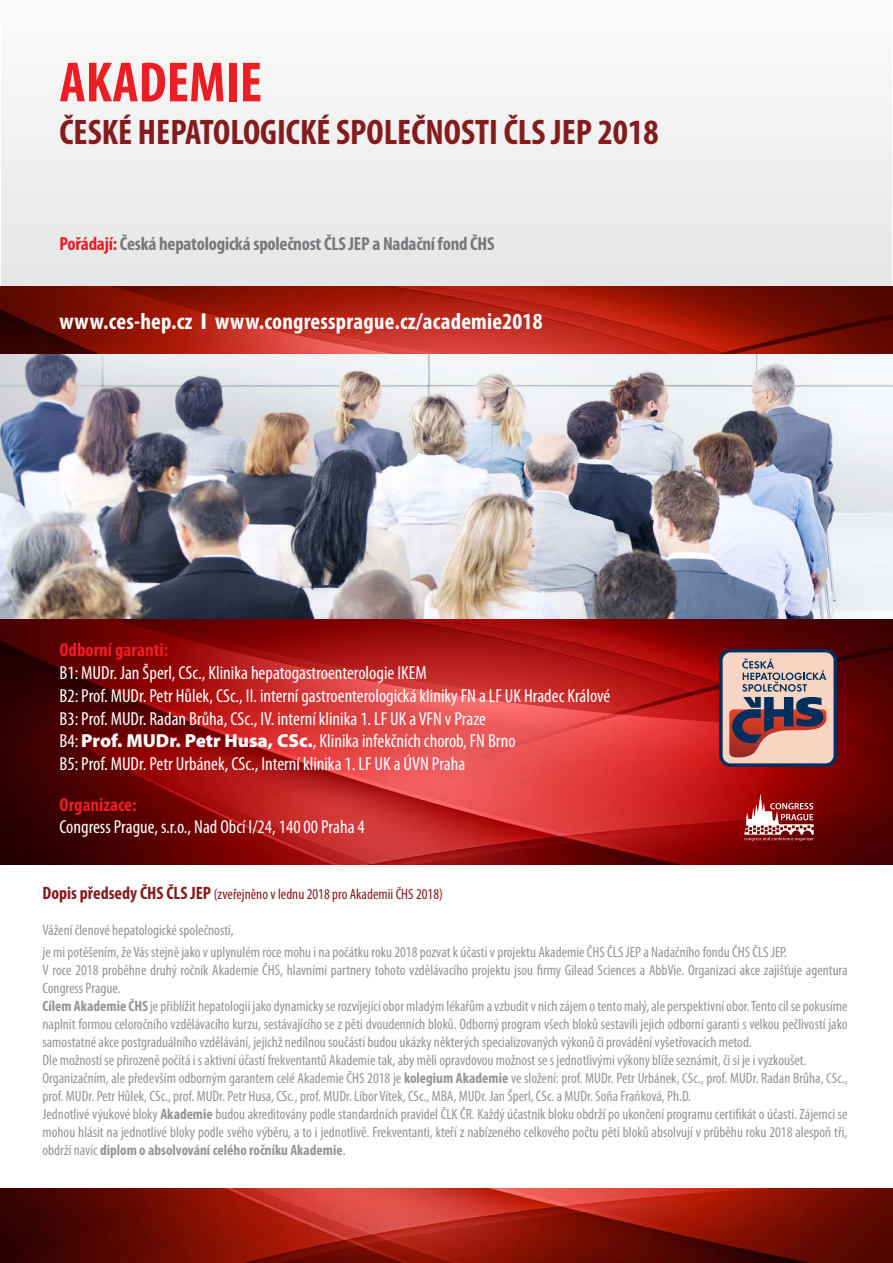
<style>
.page{position:relative;width:893px;height:1263px;background:#fff}
.page>*{position:absolute;margin:0;border:0;box-sizing:border-box;transform-origin:0 0}
.t1{font:700 condensed 57.15px "Myriad Pro";color:#ed1d24}
.t2{font:700 condensed 35.7px "Myriad Pro";color:#841c1e}
.t3{font:700 condensed 23.1px "Myriad Pro";letter-spacing:.01em;color:#fff}
.t4{font:condensed 18.9px/22.6px "Myriad Pro";color:#fff}
.t5{font:700 condensed 18.9px "Myriad Pro";letter-spacing:-.01em;color:#77787b}
.t6{font:700 condensed 18.9px "Myriad Pro";color:#ed1d24}
.t7{font:condensed 15px/18px "Myriad Pro";color:#939598}
.t8{font:condensed 15px "Myriad Pro";color:#841c1e}
.s1{color:#ed1d24}
.s2{font-stretch:normal}
.s3{font-weight:900;font-stretch:normal}
.s4{font-weight:700;font-size:18px}
.s5{font-weight:700}
</style>
<div class="page">
<div style="left:1px;top:0;width:891px;height:286px;background:#f0f1f1"></div>
<img style="left:0;top:286px;width:893px;height:578px">
<svg style="left:719px;top:649px;width:118px;height:118px;background:#a89191"></svg>
<svg style="left:744px;top:793px;width:70px;height:48px"></svg>
<img style="left:0;top:1188px;width:893px;height:75px">
<h1 class="t1" style="left:60px;top:47px;width:204px">AKADEMIE</h1>
<h2 class="t2" style="left:60px;top:110px;width:601px">ČESKÉ HEPATOLOGICKÉ SPOLEČNOSTI ČLS JEP 2018</h2>
<p class="t5" style="left:60px;top:232px;width:436px"><span class="s1">Pořádají:</span> Česká hepatologická společnost ČLS JEP a Nadační fond ČHS</p>
<h3 class="t3" style="left:60px;top:307px;width:484px">www.ces-hep.cz <span class="s2">I</span> www.congressprague.cz/academie2018</h3>
<p class="t6" style="left:60px;top:638px;width:110px">Odborní garanti:</p>
<p class="t4" style="left:60px;top:661px;width:552px">B1: MUDr. Jan Šperl, CSc., Klinika hepatogastroenterologie IKEM<br>B2: Prof. MUDr. Petr Hůlek, CSc., II. interní gastroenterologická kliniky FN a LF UK Hradec Králové B3: Prof. MUDr. Radan Brůha, CSc., IV. interní klinika 1. LF UK a VFN v Praze<br>B4: <span class="s3">Prof. MUDr. Petr Husa, CSc.</span>, Klinika infekčních chorob, FN Brno<br>B5: Prof. MUDr. Petr Urbánek, CSc., Interní klinika 1. LF UK a ÚVN Praha</p>
<p class="t6" style="left:60px;top:792px;width:79px">Organizace:</p>
<p class="t4" style="left:60px;top:815px;width:307px">Congress Prague, s.r.o., Nad Obcí I/24, 140 00 Praha 4</p>
<p class="t8" style="left:43px;top:885px;width:402px"><span class="s4">Dopis předsedy ČHS ČLS JEP</span> (zveřejněno v lednu 2018 pro Akademii ČHS 2018)</p>
<p class="t7" style="left:43px;top:918px;width:746px;line-height:22.5px">Vážení členové hepatologické společnosti,<br>je mi potěšením, že Vás stejně jako v uplynulém roce mohu i na počátku roku 2018 pozvat k účasti v projektu Akademie ČHS ČLS JEP a Nadačního fondu ČHS ČLS JEP.</p>
<p class="t7" style="left:43px;top:961px;width:807px">V roce 2018 proběhne druhý ročník Akademie ČHS, hlavními partnery tohoto vzdělávacího projektu jsou firmy Gilead Sciences a AbbVie. Organizaci akce zajišťuje agentura Congress Prague.<br><span class="s5">Cílem Akademie ČHS</span> je přiblížit hepatologii jako dynamicky se rozvíjející obor mladým lékařům a vzbudit v nich zájem o tento malý, ale perspektivní obor. Tento cíl se pokusíme naplnit formou celoročního vzdělávacího kurzu, sestávajícího se z pěti dvoudenních bloků. Odborný program všech bloků sestavili jejich odborní garanti s velkou pečlivostí jako samostatné akce postgraduálního vzdělávání, jejichž nedílnou součástí budou ukázky některých specializovaných výkonů či provádění vyšetřovacích metod.<br>Dle možností se přirozeně počítá i s aktivní účastí frekventantů Akademie tak, aby měli opravdovou možnost se s jednotlivými výkony blíže seznámit, či si je i vyzkoušet.<br>Organizačním, ale především odborným garantem celé Akademie ČHS 2018 je <span class="s5">kolegium Akademie</span> ve složení: prof. MUDr. Petr Urbánek, CSc., prof. MUDr. Radan Brůha, CSc., prof. MUDr. Petr Hůlek, CSc., prof. MUDr. Petr Husa, CSc., prof. MUDr. Libor Vítek, CSc., MBA, MUDr. Jan Šperl, CSc. a MUDr. Soňa Fraňková, Ph.D.<br>Jednotlivé výukové bloky <span class="s5">Akademie</span> budou akreditovány podle standardních pravidel ČLK ČR. Každý účastník bloku obdrží po ukončení programu certifikát o účasti. Zájemci se mohou hlásit na jednotlivé bloky podle svého výběru, a to i jednotlivě. Frekventanti, kteří z nabízeného celkového počtu pěti bloků absolvují v průběhu roku 2018 alespoň tři, obdrží navíc <span class="s5">diplom o absolvování celého ročníku Akademie</span>.</p>
</div>
